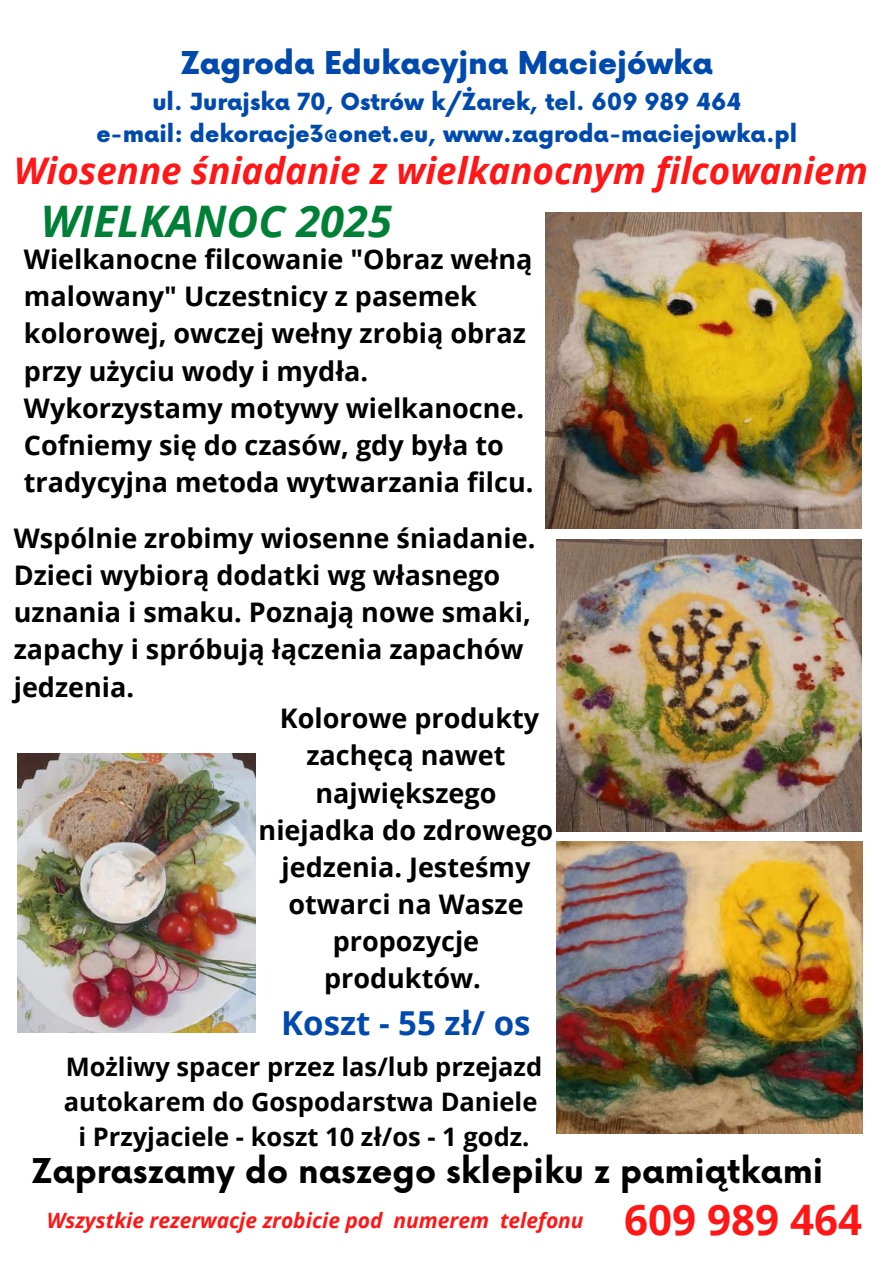
<style>
.page{position:relative;width:894px;height:1264px;background:#fff}
.page>*{position:absolute;margin:0;border:0;box-sizing:border-box;transform-origin:0 0}
.t1{font:italic 700 43.5px "Open Sans";color:#008037}
.t2{font:italic 700 36.75px "Open Sans";color:#ff1616}
.t3{font:700 33.15px "Now";color:#000}
.t4{font:700 33px "Open Sans";color:#004aad}
.t5{font:900 30.6px "Now";color:#004aad}
.t6{font:700 27px/37.2px "Open Sans";color:#000}
.t7{font:700 25.5px/34.8px "Open Sans";color:#000;text-align:center}
.t8{font:900 22.95px/32.2px "Now";color:#004aad;text-align:center}
.t9{font:italic 700 21px "Open Sans";color:#ff1616}
.s1{font-style:normal;font-size:42px}
</style>
<div class="page">
<img style="left:17px;top:753px;width:239px;height:279px">
<img style="left:545px;top:212px;width:316px;height:317px">
<img style="left:556px;top:540px;width:305px;height:291px">
<img style="left:556px;top:841px;width:305px;height:292px">
<p class="t5" style="left:180px;top:47px;width:534px">Zagroda Edukacyjna Maciejówka</p>
<p class="t8" style="left:96px;top:87px;width:702px">ul. Jurajska 70, Ostrów k/Żarek, tel. 609 989 464<br>e-mail: dekoracje3@onet.eu, www.zagroda-maciejowka.pl</p>
<h2 class="t2" style="left:14px;top:145px;width:855px">Wiosenne śniadanie z wielkanocnym filcowaniem</h2>
<h1 class="t1" style="left:41px;top:190px;width:353px">WIELKANOC 2025</h1>
<p class="t6" style="left:24px;top:240px;width:511px">Wielkanocne filcowanie "Obraz wełną malowany" Uczestnicy z pasemek kolorowej, owczej wełny zrobią obraz przy użyciu wody i mydła.<br>Wykorzystamy motywy wielkanocne.<br>Cofniemy się do czasów, gdy była to tradycyjna metoda wytwarzania filcu.</p>
<p class="t6" style="left:14px;top:519px;width:523px">Wspólnie zrobimy wiosenne śniadanie.<br>Dzieci wybiorą dodatki wg własnego uznania i smaku. Poznają nowe smaki, zapachy i spróbują łączenia zapachów jedzenia.</p>
<p class="t6" style="left:258px;top:699px;width:296px;text-align:center">Kolorowe produkty zachęcą nawet największego niejadka do zdrowego jedzenia. Jesteśmy otwarci na Wasze propozycje produktów.</p>
<p class="t4" style="left:281px;top:999px;width:251px">Koszt - 55 zł/ os</p>
<p class="t7" style="left:64px;top:1049px;width:479px">Możliwy spacer przez las/lub przejazd autokarem do Gospodarstwa Daniele i Przyjaciele - koszt 10 zł/os - 1 godz.</p>
<p class="t3" style="left:31px;top:1153px;width:793px">Zapraszamy do naszego sklepiku z pamiątkami</p>
<p class="t9" style="left:47px;top:1205px;width:816px">Wszystkie rezerwacje zrobicie pod numerem telefonu <span class="s1">609 989 464</span></p>
</div>
